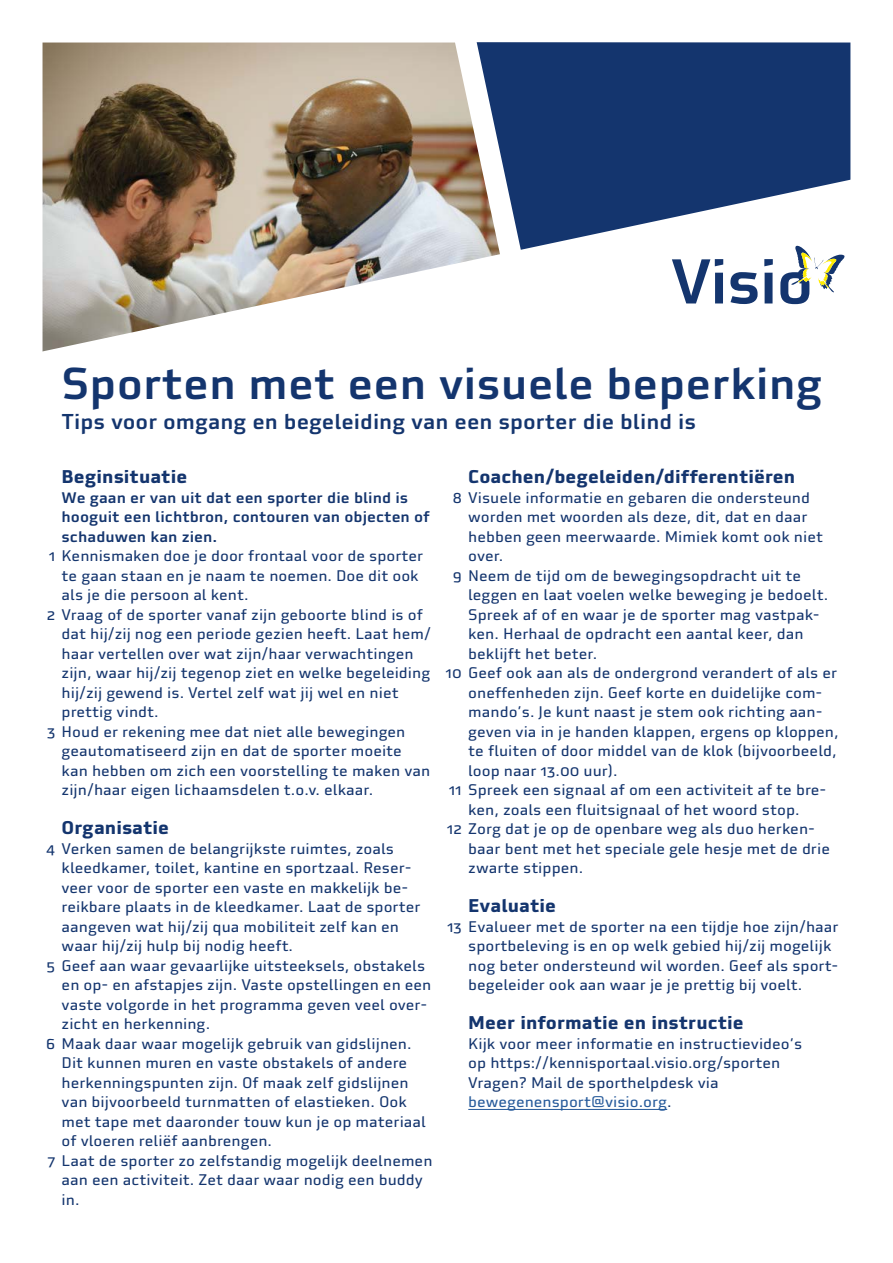
<style>
.page{position:relative;width:893px;height:1263px;background:#fff}
.page>*{position:absolute;margin:0;border:0;box-sizing:border-box;transform-origin:0 0}
.t1{font:500 43.5px "Utility OT";color:#14356e}
.t2{font:500 21px "Utility OT";color:#14356e}
.t3{font:700 18px "Utility OT";color:#14356e}
.t4{font:15px/19.5px "Utility OT";color:#14356e}
.t5{font:500 15px "Utility OT";color:#14356e}
.s1{color:#275b9b}
</style>
<div class="page">
<img style="left:43px;top:43px;width:410px;height:133px">
<div style="left:524px;top:42px;width:326px;height:134px;background:#14356e"></div>
<svg style="left:42px;top:176px;width:809px;height:176px"></svg>
<svg style="left:672px;top:259px;width:51px;height:44px"></svg>
<svg style="left:730px;top:272px;width:28px;height:32px"></svg>
<svg style="left:764px;top:259px;width:9px;height:44px"></svg>
<svg style="left:780px;top:246px;width:64px;height:58px"></svg>
<hr style="left:468px;top:1109px;width:199px;height:1px;background:#275b9b">
<svg style="left:453px;top:42px;width:71px;height:226px"></svg>
<h1 class="t1" style="left:62px;top:356px;width:763px">Sporten met een visuele beperking</h1>
<h1 class="t2" style="left:62px;top:408px;width:636px">Tips voor omgang en begeleiding van een sporter die blind is</h1>
<h2 class="t3" style="left:62px;top:465px;width:127px">Beginsituatie</h2>
<p class="t5" style="left:62px;top:488px;width:348px">We gaan er van uit dat een sporter die blind is</p>
<p class="t5" style="left:62px;top:507px;width:370px">hooguit een lichtbron, contouren van objecten of</p>
<p class="t5" style="left:62px;top:527px;width:157px">schaduwen kan zien.</p>
<p class="t4" style="left:49px;top:546px;width:376px">1 Kennismaken doe je door frontaal voor de sporter</p>
<p class="t4" style="left:62px;top:565px;width:359px">te gaan staan en je naam te noemen. Doe dit ook</p>
<p class="t4" style="left:62px;top:585px;width:189px">als je die persoon al kent.</p>
<p class="t4" style="left:47px;top:604px;width:377px">2 Vraag of de sporter vanaf zijn geboorte blind is of</p>
<p class="t4" style="left:62px;top:624px;width:371px">dat hij/zij nog een periode gezien heeft. Laat hem/</p>
<p class="t4" style="left:62px;top:643px;width:353px">haar vertellen over wat zijn/haar verwachtingen</p>
<p class="t4" style="left:62px;top:663px;width:370px">zijn, waar hij/zij tegenop ziet en welke begeleiding</p>
<p class="t4" style="left:62px;top:682px;width:338px">hij/zij gewend is. Vertel zelf wat jij wel en niet</p>
<p class="t4" style="left:62px;top:702px;width:99px">prettig vindt.</p>
<p class="t4" style="left:47px;top:721px;width:360px">3 Houd er rekening mee dat niet alle bewegingen</p>
<p class="t4" style="left:62px;top:741px;width:342px">geautomatiseerd zijn en dat de sporter moeite</p>
<p class="t4" style="left:62px;top:760px;width:370px">kan hebben om zich een voorstelling te maken van</p>
<p class="t4" style="left:62px;top:780px;width:313px">zijn/haar eigen lichaamsdelen t.o.v. elkaar.</p>
<h2 class="t3" style="left:62px;top:816px;width:109px">Organisatie</h2>
<p class="t4" style="left:46px;top:838px;width:349px">4 Verken samen de belangrijkste ruimtes, zoals</p>
<p class="t4" style="left:62px;top:858px;width:351px">kleedkamer, toilet, kantine en sportzaal. Reser-</p>
<p class="t4" style="left:62px;top:877px;width:348px">veer voor de sporter een vaste en makkelijk be-</p>
<p class="t4" style="left:62px;top:897px;width:360px">reikbare plaats in de kleedkamer. Laat de sporter</p>
<p class="t4" style="left:62px;top:916px;width:339px">aangeven wat hij/zij qua mobiliteit zelf kan en</p>
<p class="t4" style="left:62px;top:936px;width:233px">waar hij/zij hulp bij nodig heeft.</p>
<p class="t4" style="left:47px;top:955px;width:380px">5 Geef aan waar gevaarlijke uitsteeksels, obstakels</p>
<p class="t4" style="left:62px;top:975px;width:371px">en op- en afstapjes zijn. Vaste opstellingen en een</p>
<p class="t4" style="left:62px;top:994px;width:367px">vaste volgorde in het programma geven veel over-</p>
<p class="t4" style="left:62px;top:1014px;width:150px">zicht en herkenning.</p>
<p class="t4" style="left:46px;top:1033px;width:367px">6 Maak daar waar mogelijk gebruik van gidslijnen.</p>
<p class="t4" style="left:62px;top:1053px;width:347px">Dit kunnen muren en vaste obstakels of andere</p>
<p class="t4" style="left:62px;top:1072px;width:348px">herkenningspunten zijn. Of maak zelf gidslijnen</p>
<p class="t4" style="left:62px;top:1092px;width:347px">van bijvoorbeeld turnmatten of elastieken. Ook</p>
<p class="t4" style="left:62px;top:1111px;width:366px">met tape met daaronder touw kun je op materiaal</p>
<p class="t4" style="left:62px;top:1131px;width:212px">of vloeren reliëf aanbrengen.</p>
<p class="t4" style="left:47px;top:1150px;width:387px">7 Laat de sporter zo zelfstandig mogelijk deelnemen</p>
<p class="t4" style="left:62px;top:1170px;width:363px">aan een activiteit. Zet daar waar nodig een buddy</p>
<p class="t4" style="left:62px;top:1189px;width:19px">in.</p>
<h2 class="t3" style="left:468px;top:465px;width:328px">Coachen/begeleiden/differentiëren</h2>
<p class="t4" style="left:453px;top:487px;width:359px">8 Visuele informatie en gebaren die ondersteund</p>
<p class="t4" style="left:468px;top:507px;width:341px">worden met woorden als deze, dit, dat en daar</p>
<p class="t4" style="left:468px;top:526px;width:356px">hebben geen meerwaarde. Mimiek komt ook niet</p>
<p class="t4" style="left:468px;top:546px;width:37px">over.</p>
<p class="t4" style="left:453px;top:565px;width:350px">9 Neem de tijd om de bewegingsopdracht uit te</p>
<p class="t4" style="left:468px;top:585px;width:361px">leggen en laat voelen welke beweging je bedoelt.</p>
<p class="t4" style="left:468px;top:604px;width:353px">Spreek af of en waar je de sporter mag vastpak-</p>
<p class="t4" style="left:468px;top:624px;width:337px">ken. Herhaal de opdracht een aantal keer, dan</p>
<p class="t4" style="left:468px;top:643px;width:130px">beklijft het beter.</p>
<p class="t4" style="left:446px;top:663px;width:393px">10 Geef ook aan als de ondergrond verandert of als er</p>
<p class="t4" style="left:468px;top:682px;width:356px">oneffenheden zijn. Geef korte en duidelijke com-</p>
<p class="t4" style="left:468px;top:702px;width:356px">mando’s. Je kunt naast je stem ook richting aan-</p>
<p class="t4" style="left:468px;top:721px;width:372px">geven via in je handen klappen, ergens op kloppen,</p>
<p class="t4" style="left:468px;top:741px;width:370px">te fluiten of door middel van de klok (bijvoorbeeld,</p>
<p class="t4" style="left:468px;top:760px;width:151px">loop naar 13.00 uur).</p>
<p class="t4" style="left:449px;top:780px;width:379px">11 Spreek een signaal af om een activiteit af te bre-</p>
<p class="t4" style="left:468px;top:799px;width:333px">ken, zoals een fluitsignaal of het woord stop.</p>
<p class="t4" style="left:447px;top:819px;width:370px">12 Zorg dat je op de openbare weg als duo herken-</p>
<p class="t4" style="left:468px;top:838px;width:363px">baar bent met het speciale gele hesje met de drie</p>
<p class="t4" style="left:468px;top:858px;width:116px">zwarte stippen.</p>
<h2 class="t3" style="left:468px;top:894px;width:89px">Evaluatie</h2>
<p class="t4" style="left:468px;top:916px;width:372px;text-indent:-21px">13 Evalueer met de sporter na een tijdje hoe zijn/haar sportbeleving is en op welk gebied hij/zij mogelijk nog beter ondersteund wil worden. Geef als sport&shy;begeleider ook aan waar je je prettig bij voelt.</p>
<h2 class="t3" style="left:468px;top:1011px;width:277px">Meer informatie en instructie</h2>
<p class="t4" style="left:468px;top:1033px;width:335px">Kijk voor meer informatie en instructievideo’s op https://kennisportaal.visio.org/sporten Vragen? Mail de sporthelpdesk via <span class="s1">bewegenensport@visio.org</span>.</p>
</div>
